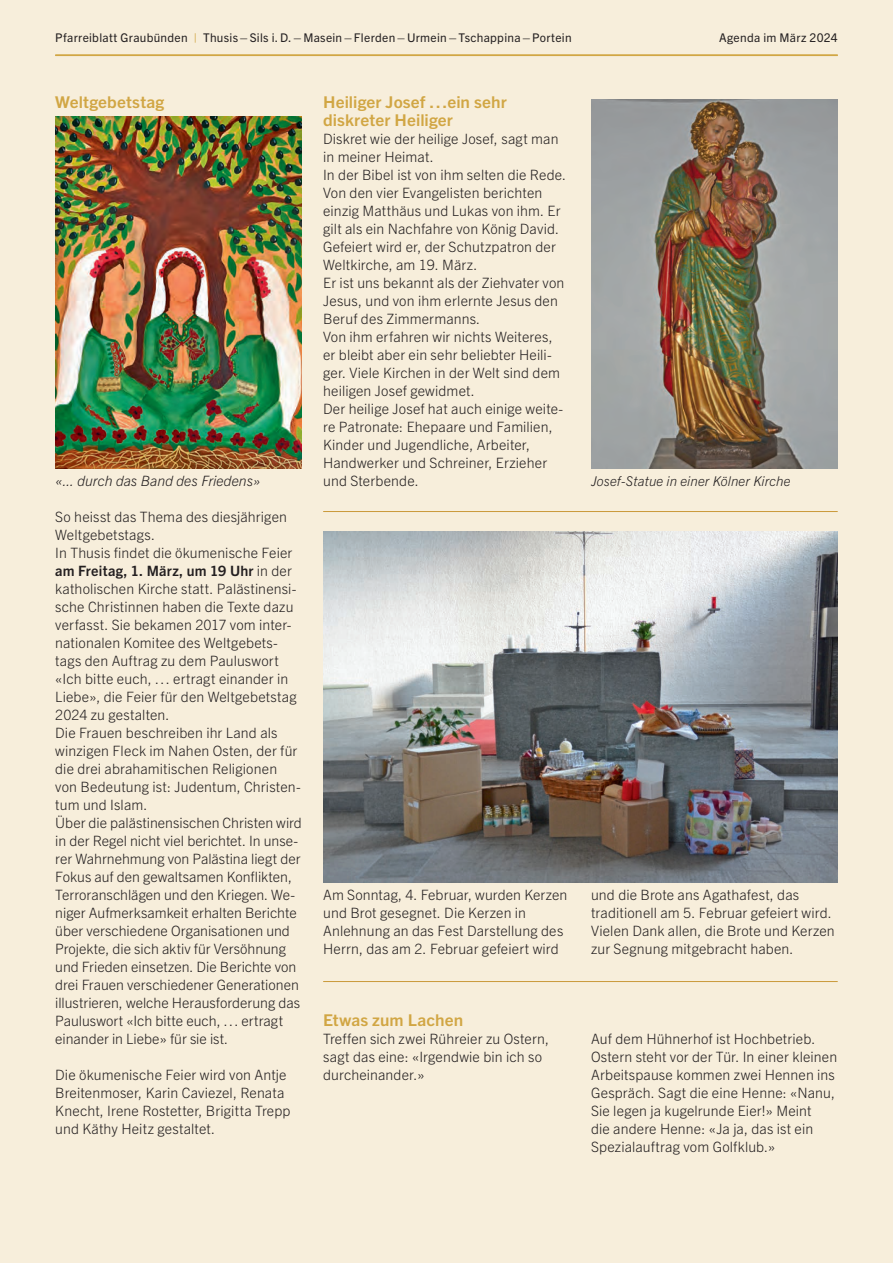
<style>
.page{position:relative;width:893px;height:1263px;background:#f7eedb}
.page>*{position:absolute;margin:0;border:0;box-sizing:border-box;transform-origin:0 0}
.t1{font:700 16.35px/18px "Trade Gothic Next LT Pro";letter-spacing:.005em;color:#d1a644;scale:1.05 1}
.t2{font:300 14.25px/18px "Trade Gothic Next LT Pro";letter-spacing:.005em;color:#231f20}
.t3{font:italic 300 14.25px "Trade Gothic Next LT Pro";color:#231f20}
.t4{font:italic 300 13.5px "Trade Gothic Next LT Pro";letter-spacing:.01em;color:#231f20}
.t5{font:12px "Trade Gothic Next LT Pro";letter-spacing:.025em;color:#231f20}
.s1{color:#d1a644}
.s2{font-weight:700}
</style>
<div class="page">
<hr style="left:55px;top:55px;width:783px;height:1px;background:#d1a644">
<img style="left:55px;top:117px;width:247px;height:351px">
<img style="left:324px;top:532px;width:513px;height:350px">
<img style="left:591px;top:100px;width:247px;height:368px">
<hr style="left:323px;top:511px;width:515px;height:1px;background:#d1a644">
<hr style="left:323px;top:981px;width:515px;height:1px;background:#d1a644">
<p class="t5" style="left:55px;top:30px;width:518px">Pfarreiblatt Graubünden <span class="s1">|</span> Thusis–Sils i.D.– Masein–Flerden– Urmein–Tschappina–Portein</p>
<p class="t5" style="left:719px;top:30px;width:120px">Agenda im März 2024</p>
<p class="t1" style="left:55px;top:92px;width:105px">Weltgebetstag</p>
<p class="t3" style="left:56px;top:471px;width:206px">«... durch das Band des Friedens»</p>
<p class="t2" style="left:55px;top:507px;width:248px">So heisst das Thema des diesjährigen Weltgebetstags.<br>In Thusis findet die ökumenische Feier <span class="s2">am Freitag, 1. März, um 19 Uhr</span> in der katholischen Kirche statt. Palästinensi&shy;sche Christinnen haben die Texte dazu verfasst. Sie bekamen 2017 vom inter&shy;nationalen Komitee des Weltgebets&shy;tags den Auftrag zu dem Pauluswort «Ich bitte euch, … ertragt einander in Liebe», die Feier für den Weltgebetstag 2024 zu gestalten.<br>Die Frauen beschreiben ihr Land als winzigen Fleck im Nahen Osten, der für die drei abrahamitischen Religionen von Bedeutung ist: Judentum, Christen&shy;tum und Islam.<br>Über die palästinensischen Christen wird in der Regel nicht viel berichtet. In unse&shy;rer Wahrnehmung von Palästina liegt der Fokus auf den gewaltsamen Konflikten, Terroranschlägen und den Kriegen. We&shy;niger Aufmerksamkeit erhalten Berichte über verschiedene Organisationen und Projekte, die sich aktiv für Versöhnung und Frieden einsetzen. Die Berichte von drei Frauen verschiedener Generationen illustrieren, welche Herausforderung das Pauluswort «Ich bitte euch, … ertragt einander in Liebe» für sie ist.</p>
<p class="t2" style="left:55px;top:1065px;width:237px">Die ökumenische Feier wird von Antje Breitenmoser, Karin Caviezel, Renata Knecht, Irene Rostetter, Brigitta Trepp und Käthy Heitz gestaltet.</p>
<p class="t1" style="left:323px;top:92px;width:176px">Heiliger Josef …ein sehr diskreter Heiliger</p>
<p class="t2" style="left:323px;top:129px;width:245px">Diskret wie der heilige Josef, sagt man in meiner Heimat.<br>In der Bibel ist von ihm selten die Rede.<br>Von den vier Evangelisten berichten einzig Matthäus und Lukas von ihm. Er gilt als ein Nachfahre von König David.<br>Gefeiert wird er, der Schutzpatron der Weltkirche, am 19. März.<br>Er ist uns bekannt als der Ziehvater von Jesus, und von ihm erlernte Jesus den Beruf des Zimmermanns.<br>Von ihm erfahren wir nichts Weiteres, er bleibt aber ein sehr beliebter Heili&shy;ger. Viele Kirchen in der Welt sind dem heiligen Josef gewidmet.<br>Der heilige Josef hat auch einige weite&shy;re Patronate: Ehepaare und Familien, Kinder und Jugendliche, Arbeiter, Handwerker und Schreiner, Erzieher und Sterbende.</p>
<p class="t2" style="left:323px;top:885px;width:246px">Am Sonntag, 4. Februar, wurden Kerzen und Brot gesegnet. Die Kerzen in Anlehnung an das Fest Darstellung des Herrn, das am 2. Februar gefeiert wird</p>
<p class="t1" style="left:323px;top:1010px;width:135px">Etwas zum Lachen</p>
<p class="t2" style="left:323px;top:1029px;width:227px">Treffen sich zwei Rühreier zu Ostern, sagt das eine: «Irgendwie bin ich so durcheinander.»</p>
<p class="t4" style="left:591px;top:472px;width:201px">Josef-Statue in einer Kölner Kirche</p>
<p class="t2" style="left:591px;top:885px;width:245px">und die Brote ans Agathafest, das traditionell am 5. Februar gefeiert wird.<br>Vielen Dank allen, die Brote und Kerzen zur Segnung mitgebracht haben.</p>
<p class="t2" style="left:591px;top:1029px;width:248px">Auf dem Hühnerhof ist Hochbetrieb.<br>Ostern steht vor der Tür. In einer kleinen Arbeitspause kommen zwei Hennen ins Gespräch. Sagt die eine Henne: «Nanu, Sie legen ja kugelrunde Eier!» Meint<br>die andere Henne: «Ja ja, das ist ein Spezialauftrag vom Golfklub.»</p>
</div>
